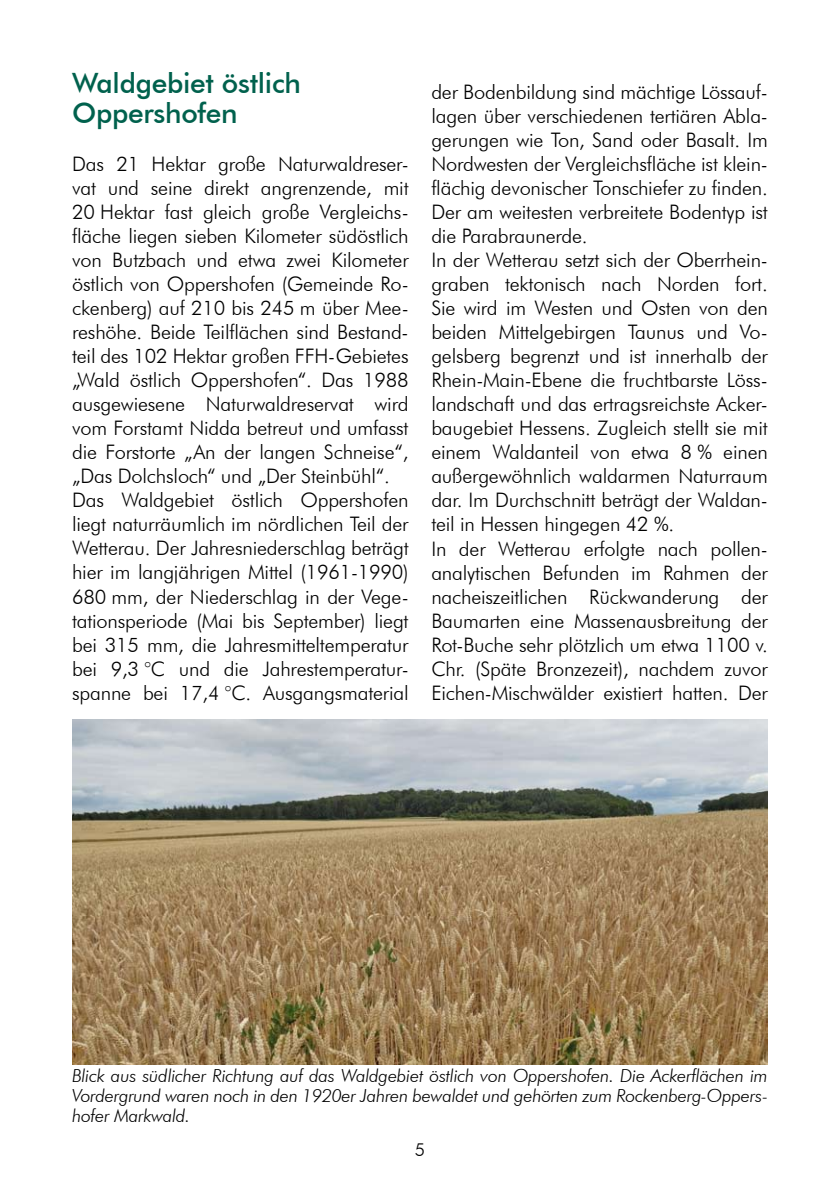
<style>
.page{position:relative;width:840px;height:1191px;background:#fff}
.page>*{position:absolute;margin:0;border:0;box-sizing:border-box;transform-origin:0 0}
.t1{font:500 28px/30px "Futura BT";letter-spacing:-.01em;color:#00614d}
.t2{font:300 20px/24px "Futura BT";letter-spacing:-.01em;color:#000}
.t3{font:italic 300 18px/20px "Futura BT";letter-spacing:-.015em;color:#000;text-align:justify}
.t4{font:300 18px "Futura BT";color:#000}
</style>
<div class="page">
<img style="left:72px;top:719px;width:695px;height:345px">
<h1 class="t1" style="left:72px;top:68px;width:230px">Waldgebiet östlich<br>Oppershofen</h1>
<p class="t2" style="left:72px;top:152px;width:338px">Das 21 Hektar große Naturwaldreser&shy;vat und seine direkt angrenzende, mit 20 Hektar fast gleich große Vergleichs&shy;fläche liegen sieben Kilometer südöstlich von Butzbach und etwa zwei Kilometer östlich von Oppershofen (Gemeinde Ro&shy;ckenberg) auf 210 bis 245 m über Mee&shy;reshöhe. Beide Teilflächen sind Bestand&shy;teil des 102 Hektar großen FFH-Gebietes „Wald östlich Oppershofen“. Das 1988 ausgewiesene Naturwaldreservat wird vom Forstamt Nidda betreut und umfasst die Forstorte „An der langen Schneise“, „Das Dolchsloch“ und „Der Steinbühl“.<br>Das Waldgebiet östlich Oppershofen liegt naturräumlich im nördlichen Teil der Wetterau. Der Jahresniederschlag beträgt hier im langjährigen Mittel (1961-1990)<br>680 mm, der Niederschlag in der Vege&shy;tationsperiode (Mai bis September) liegt bei 315 mm, die Jahresmitteltemperatur bei 9,3 °C und die Jahrestemperatur&shy;spanne bei 17,4 °C. Ausgangsmaterial</p>
<p class="t2" style="left:431px;top:80px;width:338px">der Bodenbildung sind mächtige Lössauf&shy;lagen über verschiedenen tertiären Abla&shy;gerungen wie Ton, Sand oder Basalt. Im Nordwesten der Vergleichsfläche ist klein&shy;flächig devonischer Tonschiefer zu finden.<br>Der am weitesten verbreitete Bodentyp ist die Parabraunerde.<br>In der Wetterau setzt sich der Oberrhein&shy;graben tektonisch nach Norden fort.<br>Sie wird im Westen und Osten von den beiden Mittelgebirgen Taunus und Vo&shy;gelsberg begrenzt und ist innerhalb der Rhein-Main-Ebene die fruchtbarste Löss&shy;landschaft und das ertragsreichste Acker&shy;baugebiet Hessens. Zugleich stellt sie mit einem Waldanteil von etwa 8 % einen außergewöhnlich waldarmen Naturraum dar. Im Durchschnitt beträgt der Waldan&shy;teil in Hessen hingegen 42 %.<br>In der Wetterau erfolgte nach pollen&shy;analytischen Befunden im Rahmen der nacheiszeitlichen Rückwanderung der Baumarten eine Massenausbreitung der Rot-Buche sehr plötzlich um etwa 1100 v.<br>Chr. (Späte Bronzezeit), nachdem zuvor Eichen-Mischwälder existiert hatten. Der</p>
<p class="t3" style="left:72px;top:1065px;width:696px">Blick aus südlicher Richtung auf das Waldgebiet östlich von Oppershofen. Die Ackerflächen im Vordergrund waren noch in den 1920er Jahren bewaldet und gehörten zum Rockenberg-Oppers&shy;hofer Markwald.</p>
<p class="t4" style="left:414px;top:1139px;width:12px">5</p>
</div>
